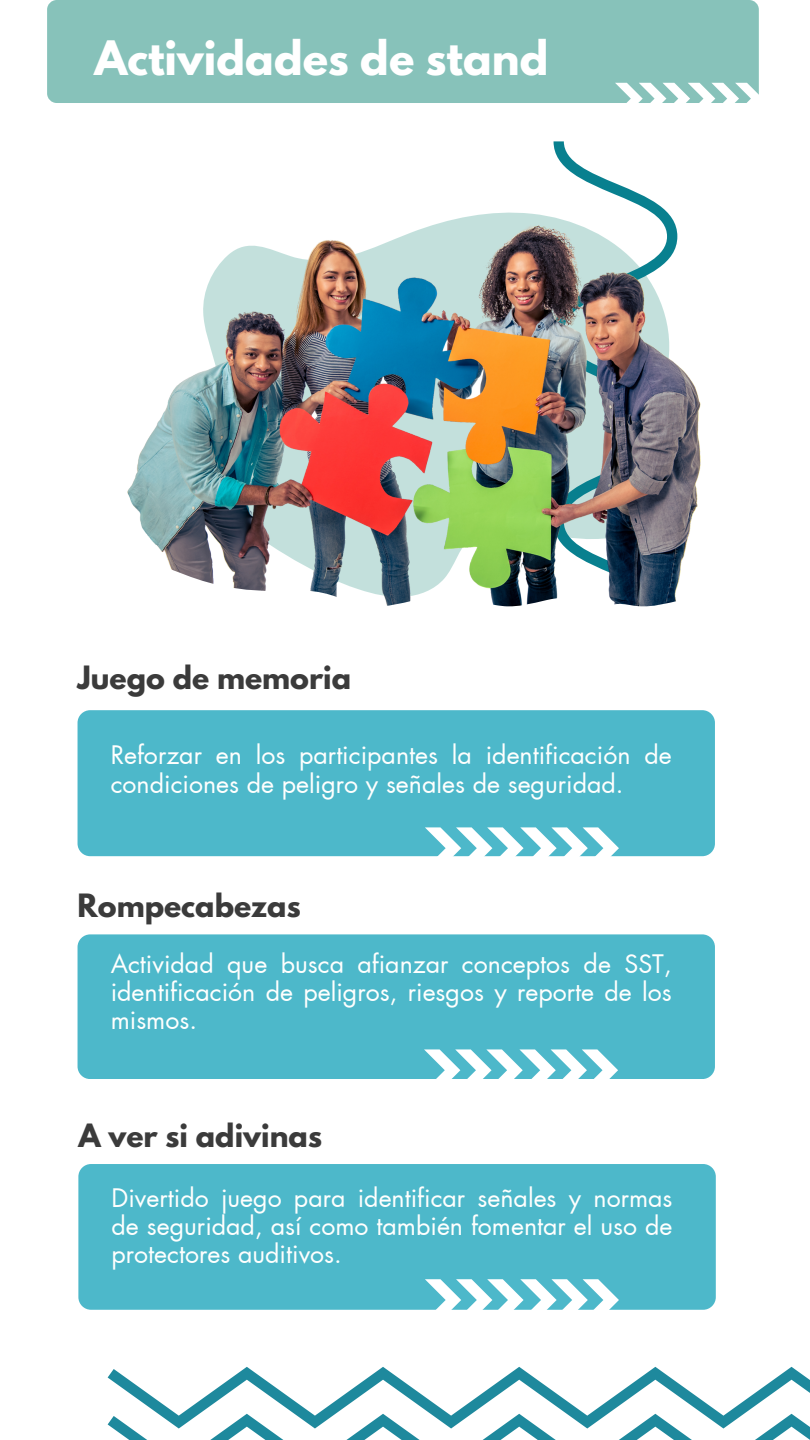
<style>
.page{position:relative;width:810px;height:1440px;background:#fff}
.page>*{position:absolute;margin:0;border:0;box-sizing:border-box;transform-origin:0 0}
.t1{font:700 42.1px "League Spartan";color:#fff}
.t2{font:700 28.5px "League Spartan";color:#3b3b3b}
.t3{font:24.9px/28.2px "Futura";color:#fffffe;text-align:justify}
</style>
<div class="page">
<svg style="left:108px;top:1367px;width:702px;height:73px"></svg>
<div style="left:47px;top:0;width:712px;height:103px;background:#87c2ba;border-radius:10px"></div>
<svg style="left:615px;top:83px;width:144px;height:20px"></svg>
<svg style="left:554px;top:141px;width:114px;height:72px"></svg>
<img style="left:138px;top:213px;width:563px;height:355px">
<svg style="left:77px;top:458px;width:314px;height:348px"></svg>
<svg style="left:288px;top:568px;width:427px;height:151px"></svg>
<div style="left:78px;top:710px;width:637px;height:146px;background:#4db8ca;border-radius:13px"></div>
<svg style="left:425px;top:827px;width:194px;height:30px"></svg>
<div style="left:78px;top:934px;width:637px;height:145px;background:#4db8ca;border-radius:13px"></div>
<svg style="left:424px;top:1049px;width:194px;height:30px"></svg>
<div style="left:78px;top:1164px;width:638px;height:146px;background:#4db8ca;border-radius:13px"></div>
<svg style="left:425px;top:1279px;width:194px;height:31px"></svg>
<h1 class="t1" style="left:94px;top:37px;width:456px">Actividades de stand</h1>
<p class="t2" style="left:78px;top:663px;width:275px">Juego de memoria</p>
<p class="t3" style="left:111px;top:743px;width:563px">Reforzar en los participantes la identificación de condiciones de peligro y señales de seguridad.</p>
<p class="t2" style="left:78px;top:891px;width:225px">Rompecabezas</p>
<p class="t3" style="left:111px;top:952px;width:563px">Actividad que busca afianzar conceptos de SST, identificación de peligros, riesgos y reporte de los mismos.</p>
<p class="t2" style="left:78px;top:1121px;width:245px">A ver si adivinas</p>
<p class="t3" style="left:112px;top:1186px;width:563px">Divertido juego para identificar señales y normas de seguridad, así como también fomentar el uso de protectores auditivos.</p>
</div>
